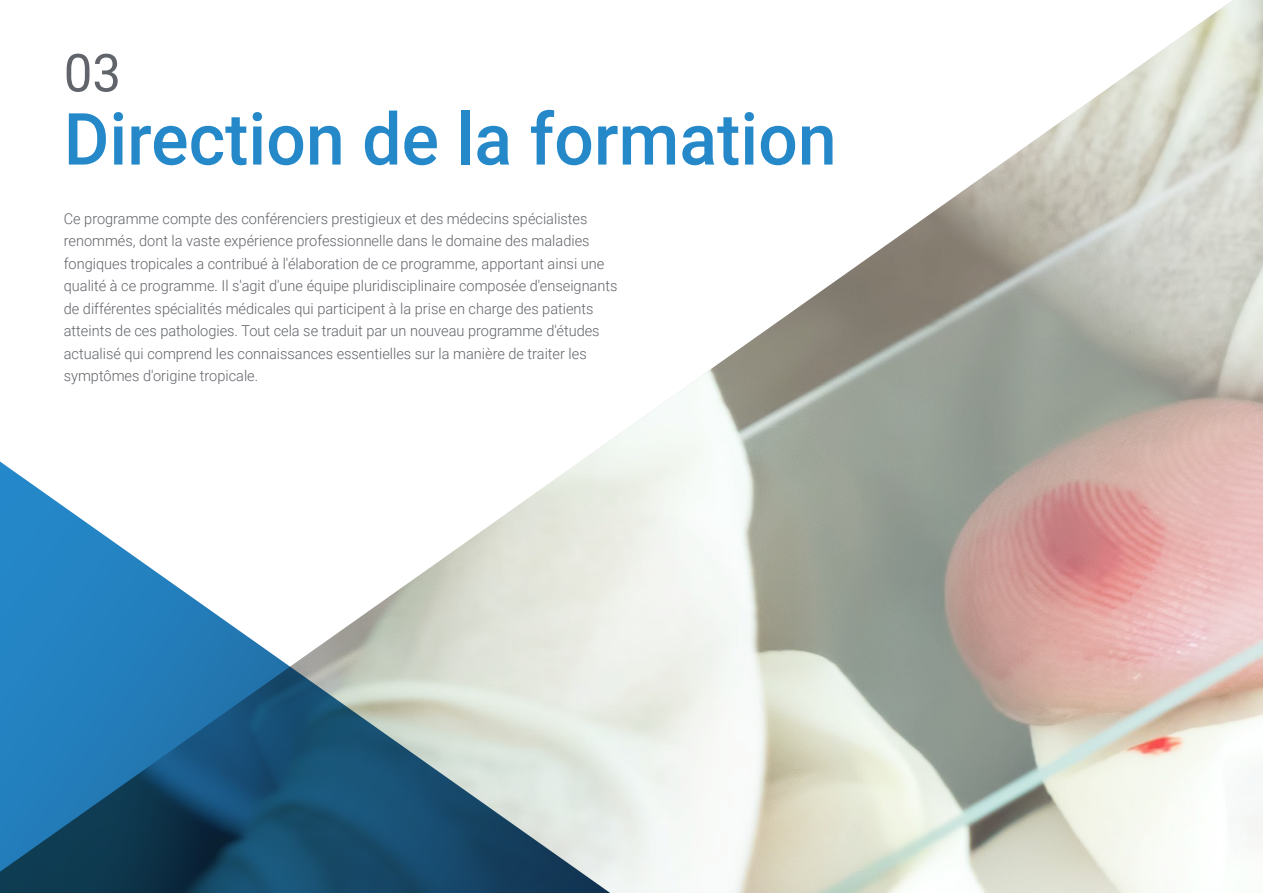
<style>
.page{position:relative;width:1263px;height:893px;background:#fff}
.page>*{position:absolute;margin:0;border:0;box-sizing:border-box;transform-origin:0 0}
.t1{font:500 72px "Roboto";color:#2488c9}
.t2{font:52.5px "Roboto";color:#61646a}
.t3{font:300 15px/22.5px "Roboto";color:#61646a}
</style>
<div class="page">
<img style="left:603px;top:0;width:660px;height:893px">
<svg style="left:0;top:446px;width:640px;height:447px"></svg>
<h2 class="t2" style="left:64px;top:36px;width:59px">03</h2>
<h1 class="t1" style="left:64px;top:89px;width:774px">Direction de la formation</h1>
<p class="t3" style="left:64px;top:207px;width:555px">Ce programme compte des conférenciers prestigieux et des médecins spécialistes renommés, dont la vaste expérience professionnelle dans le domaine des maladies fongiques tropicales a contribué à l'élaboration de ce programme, apportant ainsi une qualité à ce programme. Il s'agit d'une équipe pluridisciplinaire composée d'enseignants de différentes spécialités médicales qui participent à la prise en charge des patients atteints de ces pathologies. Tout cela se traduit par un nouveau programme d'études actualisé qui comprend les connaissances essentielles sur la manière de traiter les symptômes d'origine tropicale.</p>
</div>
